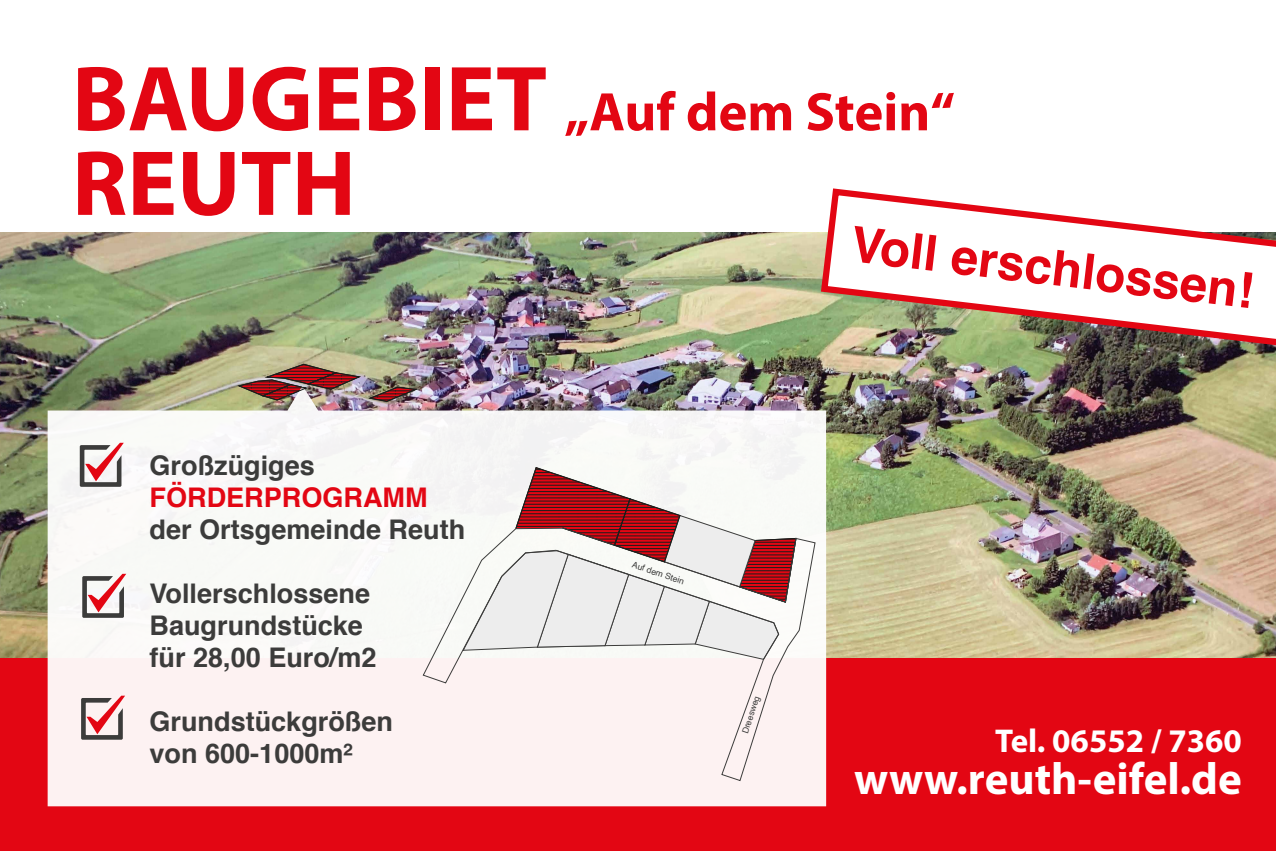
<style>
.page{position:relative;width:1276px;height:851px;background:#fff}
.page>*{position:absolute;margin:0;border:0;box-sizing:border-box;transform-origin:0 0}
.t1{font:700 93.22px "Myriad Pro";color:#e30613}
.t2{font:700 54.65px "Myriad Pro";color:#e30613}
.t3{font:700 49.35px "Helvetica";color:#e30613}
.t4{font:700 45px "Myriad Pro";color:#fff}
.t5{font:700 33.08px "Myriad Pro";color:#fff}
.t6{font:700 27.05px/32px "Helvetica";color:#3c3c3b}
.t7{font:700 27.05px "Helvetica";color:#e30613}
.t8{font:8.68px "Helvetica";color:#3c3c3b}
.s1{font-size:93.22px}
</style>
<div class="page">
<img style="left:0;top:232px;width:1276px;height:426px">
<div style="left:0;top:658px;width:1276px;height:192px;background:#e30613"></div>
<svg style="left:48px;top:385px;width:778px;height:421px;fill:#faf5f5"></svg>
<svg style="left:817px;top:188px;width:459px;height:162px"></svg>
<svg style="left:422px;top:527px;width:394px;height:254px;background:#faf1f1"></svg>
<svg style="left:462px;top:466px;width:335px;height:194px"></svg>
<svg style="left:80px;top:442px;width:44px;height:44px"></svg>
<svg style="left:82px;top:573px;width:44px;height:44px"></svg>
<svg style="left:81px;top:695px;width:44px;height:44px;background:#c1999a"></svg>
<svg style="left:368px;top:386px;width:49px;height:16px"></svg>
<img style="left:237px;top:364px;width:124px;height:36px">
<h2 class="t2" style="left:72px;top:76px;width:884px"><span class="s1">BAUGEBIET</span> „Auf dem Stein“</h2>
<h1 class="t1" style="left:72px;top:123px;width:285px">REUTH</h1>
<h3 class="t3" style="left:856px;top:203px;width:407px;rotate:7deg">Voll erschlossen!</h3>
<p class="t6" style="left:150px;top:450px;width:167px">Großzügiges</p>
<p class="t7" style="left:150px;top:475px;width:280px">FÖRDERPROGRAMM</p>
<p class="t6" style="left:149px;top:514px;width:317px">der Ortsgemeinde Reuth</p>
<p class="t6" style="left:149px;top:577px;width:229px">Vollerschlossene<br>Baugrundstücke für 28,00 Euro/m2</p>
<p class="t6" style="left:149px;top:705px;width:245px">Grundstückgrößen von 600-1000m²</p>
<p class="t8" style="left:634px;top:558px;width:56px;rotate:18deg">Auf dem Stein</p>
<p class="t8" style="left:738px;top:731px;width:41px;rotate:-72deg">Dreesweg</p>
<p class="t5" style="left:995px;top:718px;width:248px">Tel. 06552 / 7360</p>
<h3 class="t4" style="left:854px;top:749px;width:389px">www.reuth-eifel.de</h3>
</div>
